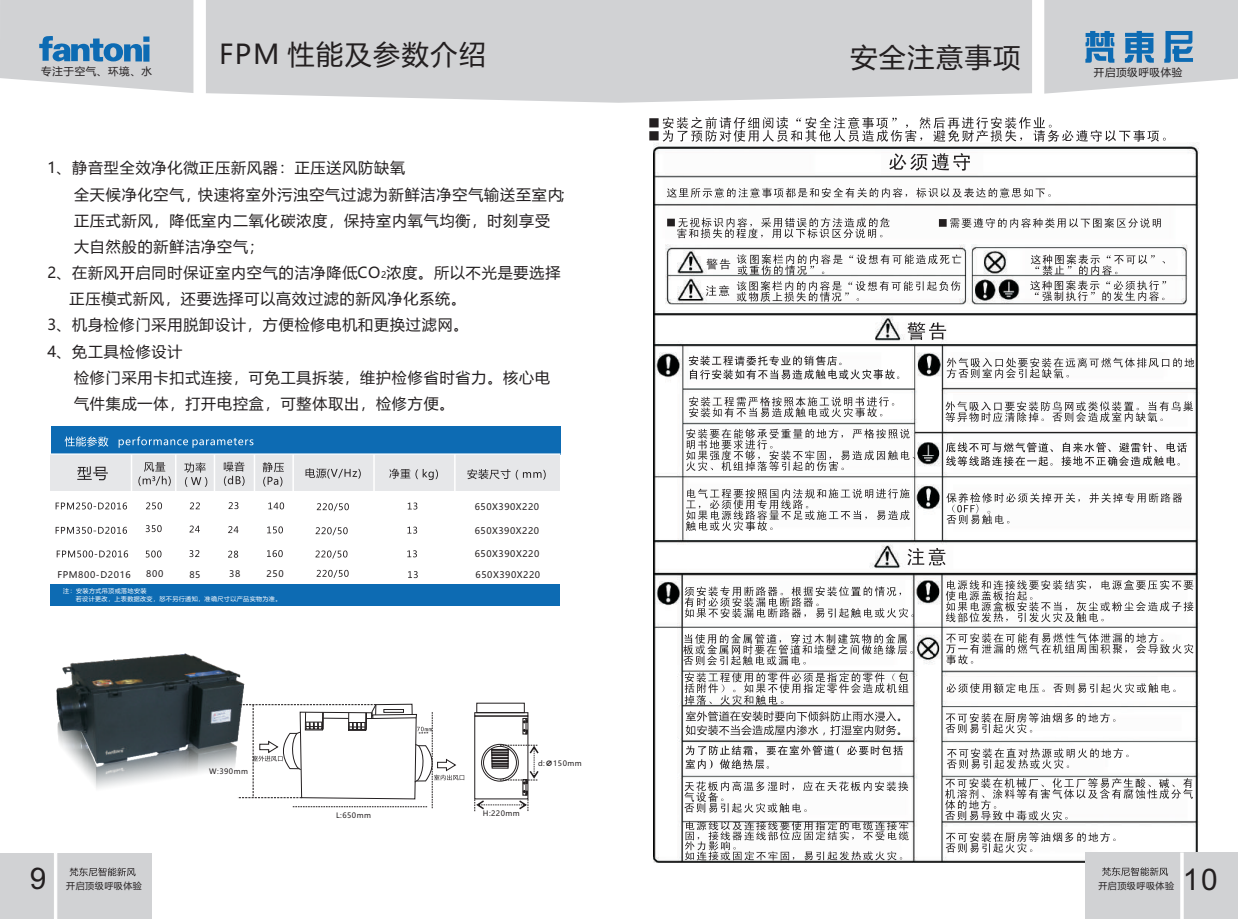
<style>
.page{position:relative;width:1238px;height:919px;background:#fff}
.page>*{position:absolute;margin:0;border:0;box-sizing:border-box;transform-origin:0 0}
.t1{font:29.85px "Arial";color:#231f20}
.t2{font:27px "Microsoft Ya Hei";letter-spacing:.06em;color:#231f20}
.t3{font:15px "Microsoft Ya Hei";letter-spacing:.06em;color:#231f20}
.t4{font:10.5px "Microsoft Ya Hei";letter-spacing:.06em;color:#231f20}
.t5{font:9px "Microsoft Ya Hei";letter-spacing:.06em;color:#231f20}
.t6{font:7.35px "Microsoft Ya Hei";letter-spacing:.06em;color:#231f20}
.t7{font:6px/7.9px "Microsoft Ya Hei";letter-spacing:.06em;color:#fff}
.s1{font-size:9px}
.s2{font-family:"Noto Sans Hans";font-weight:900}
</style>
<div class="page">
<div style="left:0;top:853px;width:152px;height:65px;background:#d1d2d4"></div>
<hr style="left:54px;top:852px;width:3px;height:66px;background:#fff">
<svg style="left:70px;top:867px;width:66px;height:9px"></svg>
<svg style="left:0;top:0;width:193px;height:93px;background:#c4cdd4"></svg>
<div style="left:206px;top:0;width:826px;height:103px;background:#d1d2d4"></div>
<svg style="left:1044px;top:0;width:193px;height:94px;background:#c0cbd4"></svg>
<div style="left:50px;top:454px;width:510px;height:37px;background:#e6e7e9"></div>
<div style="left:50px;top:426px;width:510px;height:28px;background:#0d6bb3"></div>
<hr style="left:131px;top:454px;width:1px;height:121px;background:#fff">
<hr style="left:373px;top:454px;width:2px;height:121px;background:#fff">
<hr style="left:454px;top:454px;width:1px;height:122px;background:#fff">
<hr style="left:175px;top:454px;width:1px;height:121px;background:#fff">
<hr style="left:214px;top:454px;width:1px;height:121px;background:#fff">
<hr style="left:254px;top:454px;width:1px;height:122px;background:#fff">
<hr style="left:292px;top:454px;width:2px;height:121px;background:#fff">
<svg style="left:65px;top:436px;width:188px;height:12px"></svg>
<svg style="left:77px;top:466px;width:31px;height:14px"></svg>
<svg style="left:138px;top:462px;width:33px;height:24px"></svg>
<svg style="left:184px;top:462px;width:23px;height:25px"></svg>
<svg style="left:224px;top:461px;width:20px;height:25px"></svg>
<svg style="left:263px;top:462px;width:21px;height:24px"></svg>
<svg style="left:305px;top:468px;width:56px;height:10px"></svg>
<svg style="left:389px;top:468px;width:49px;height:12px"></svg>
<svg style="left:467px;top:469px;width:78px;height:10px"></svg>
<svg style="left:56px;top:502px;width:71px;height:7px"></svg>
<svg style="left:56px;top:526px;width:71px;height:7px"></svg>
<svg style="left:57px;top:550px;width:71px;height:7px"></svg>
<svg style="left:146px;top:502px;width:16px;height:7px"></svg>
<svg style="left:146px;top:525px;width:16px;height:7px"></svg>
<svg style="left:146px;top:550px;width:15px;height:7px"></svg>
<svg style="left:190px;top:502px;width:10px;height:7px"></svg>
<svg style="left:189px;top:525px;width:11px;height:7px"></svg>
<svg style="left:189px;top:550px;width:10px;height:7px"></svg>
<svg style="left:228px;top:502px;width:10px;height:7px"></svg>
<svg style="left:228px;top:526px;width:10px;height:7px"></svg>
<svg style="left:228px;top:550px;width:10px;height:7px"></svg>
<svg style="left:268px;top:502px;width:16px;height:7px"></svg>
<svg style="left:267px;top:526px;width:16px;height:7px"></svg>
<svg style="left:267px;top:550px;width:16px;height:7px"></svg>
<svg style="left:317px;top:503px;width:32px;height:8px"></svg>
<svg style="left:315px;top:527px;width:32px;height:8px"></svg>
<svg style="left:315px;top:550px;width:32px;height:8px"></svg>
<svg style="left:407px;top:526px;width:10px;height:7px"></svg>
<svg style="left:407px;top:550px;width:10px;height:7px"></svg>
<img style="left:56px;top:653px;width:189px;height:135px">
<hr style="left:50px;top:453px;width:510px;height:2px;background:#fff">
<div style="left:50px;top:584px;width:510px;height:21px;background:#0d6bb3"></div>
<svg style="left:649px;top:117px;width:516px;height:25px"></svg>
<img style="left:653px;top:142px;width:546px;height:721px">
<svg style="left:889px;top:153px;width:80px;height:18px"></svg>
<svg style="left:666px;top:188px;width:384px;height:10px"></svg>
<svg style="left:907px;top:322px;width:39px;height:18px"></svg>
<svg style="left:946px;top:357px;width:248px;height:21px"></svg>
<svg style="left:689px;top:396px;width:205px;height:21px"></svg>
<svg style="left:945px;top:401px;width:247px;height:21px"></svg>
<svg style="left:686px;top:428px;width:229px;height:43px"></svg>
<svg style="left:685px;top:488px;width:224px;height:43px"></svg>
<svg style="left:946px;top:493px;width:236px;height:31px"></svg>
<svg style="left:684px;top:586px;width:229px;height:32px"></svg>
<svg style="left:945px;top:580px;width:248px;height:42px"></svg>
<svg style="left:683px;top:633px;width:229px;height:32px"></svg>
<svg style="left:946px;top:633px;width:247px;height:31px"></svg>
<svg style="left:684px;top:672px;width:224px;height:32px"></svg>
<svg style="left:946px;top:683px;width:229px;height:10px"></svg>
<svg style="left:945px;top:712px;width:170px;height:21px"></svg>
<svg style="left:946px;top:748px;width:182px;height:20px"></svg>
<svg style="left:684px;top:781px;width:224px;height:31px"></svg>
<svg style="left:945px;top:778px;width:247px;height:42px"></svg>
<svg style="left:684px;top:821px;width:224px;height:39px"></svg>
<svg style="left:907px;top:548px;width:38px;height:17px"></svg>
<svg style="left:945px;top:831px;width:170px;height:21px"></svg>
<svg style="left:667px;top:217px;width:499px;height:85px"></svg>
<svg style="left:688px;top:355px;width:211px;height:24px"></svg>
<svg style="left:945px;top:442px;width:241px;height:24px"></svg>
<svg style="left:685px;top:745px;width:218px;height:24px"></svg>
<svg style="left:685px;top:711px;width:215px;height:24px"></svg>
<div style="left:474px;top:715px;width:54px;height:84px;border:1px solid #231f20"></div>
<div style="left:476px;top:702px;width:48px;height:11px;border:1px solid #231f20"></div>
<div style="left:483px;top:746px;width:34px;height:33px;border:1px solid #231f20;border-radius:50%"></div>
<svg style="left:523px;top:717px;width:5px;height:6px"></svg>
<svg style="left:523px;top:729px;width:5px;height:5px"></svg>
<div style="left:481px;top:744px;width:37px;height:37px;border:1px solid #231f20;border-radius:50%"></div>
<svg style="left:238px;top:703px;width:226px;height:105px"></svg>
<svg style="left:491px;top:744px;width:47px;height:40px"></svg>
<svg style="left:474px;top:790px;width:54px;height:21px"></svg>
<div style="left:1085px;top:852px;width:152px;height:66px;background:#d1d2d4"></div>
<div style="left:1180px;top:852px;width:3px;height:66px;background:#fff;border:1px solid #fff"></div>
<svg style="left:1102px;top:867px;width:65px;height:8px"></svg>
<svg style="left:408px;top:502px;width:9px;height:7px"></svg>
<svg style="left:408px;top:571px;width:10px;height:7px"></svg>
<svg style="left:316px;top:570px;width:32px;height:8px"></svg>
<p class="t4" style="left:41px;top:66px;width:112px">专注于空气、环境、水</p>
<h2 class="t2" style="left:219px;top:42px;width:269px">FPM 性能及参数介绍</h2>
<p class="t3" style="left:47px;top:161px;width:359px">1、静音型全效净化微正压新风器：正压送风防缺氧</p>
<p class="t3" style="left:74px;top:187px;width:501px">全天候净化空气，快速将室外污浊空气过滤为新鲜洁净空气输送至室内；</p>
<p class="t3" style="left:74px;top:213px;width:477px">正压式新风，降低室内二氧化碳浓度，保持室内氧气均衡，时刻享受</p>
<p class="t3" style="left:74px;top:240px;width:191px">大自然般的新鲜洁净空气；</p>
<p class="t3" style="left:47px;top:266px;width:514px">2、在新风开启同时保证室内空气的洁净降低CO<span class="s1">2</span>浓度。所以不光是要选择</p>
<p class="t3" style="left:70px;top:292px;width:398px">正压模式新风，还要选择可以高效过滤的新风净化系统。</p>
<p class="t3" style="left:47px;top:318px;width:422px">3、机身检修门采用脱卸设计，方便检修电机和更换过滤网。</p>
<p class="t3" style="left:47px;top:344px;width:137px">4、免工具检修设计</p>
<p class="t3" style="left:74px;top:370px;width:477px">检修门采用卡扣式连接，可免工具拆装，维护检修省时省力。核心电</p>
<p class="t3" style="left:74px;top:397px;width:382px">气件集成一体，打开电控盒，可整体取出，检修方便。</p>
<p class="t5" style="left:474px;top:502px;width:66px">650X390X220</p>
<p class="t5" style="left:474px;top:526px;width:66px">650X390X220</p>
<p class="t5" style="left:475px;top:550px;width:66px">650X390X220</p>
<p class="t5" style="left:57px;top:570px;width:75px">FPM800-D2016</p>
<p class="t5" style="left:146px;top:569px;width:19px">800</p>
<p class="t5" style="left:189px;top:570px;width:13px">85</p>
<p class="t5" style="left:229px;top:569px;width:13px">38</p>
<p class="t5" style="left:266px;top:570px;width:19px">250</p>
<p class="t5" style="left:475px;top:570px;width:66px">650X390X220</p>
<p class="t7" style="left:76px;top:587px;width:207px;text-indent:-13px">注：安装方式吊顶或落地安装<br>若设计更改，上表数据改变，怒不另行通知，准确尺寸以产品实物为准。</p>
<h1 class="t1" style="left:30px;top:867px;width:18px">9</h1>
<p class="t5" style="left:66px;top:881px;width:77px">开启顶级呼吸体验</p>
<p class="t6" style="left:209px;top:768px;width:40px">W:390mm</p>
<p class="t6" style="left:336px;top:812px;width:36px">L:650mm</p>
<p class="t6" style="left:483px;top:809px;width:38px">H:220mm</p>
<p class="t6" style="left:538px;top:760px;width:45px">d:<span class="s2">∅</span>150mm</p>
<h2 class="t2" style="left:850px;top:45px;width:171px">安全注意事项</h2>
<p class="t4" style="left:1093px;top:68px;width:90px">开启顶级呼吸体验</p>
<p class="t5" style="left:1098px;top:881px;width:77px">开启顶级呼吸体验</p>
<h1 class="t1" style="left:1182px;top:867px;width:36px">10</h1>
</div>
